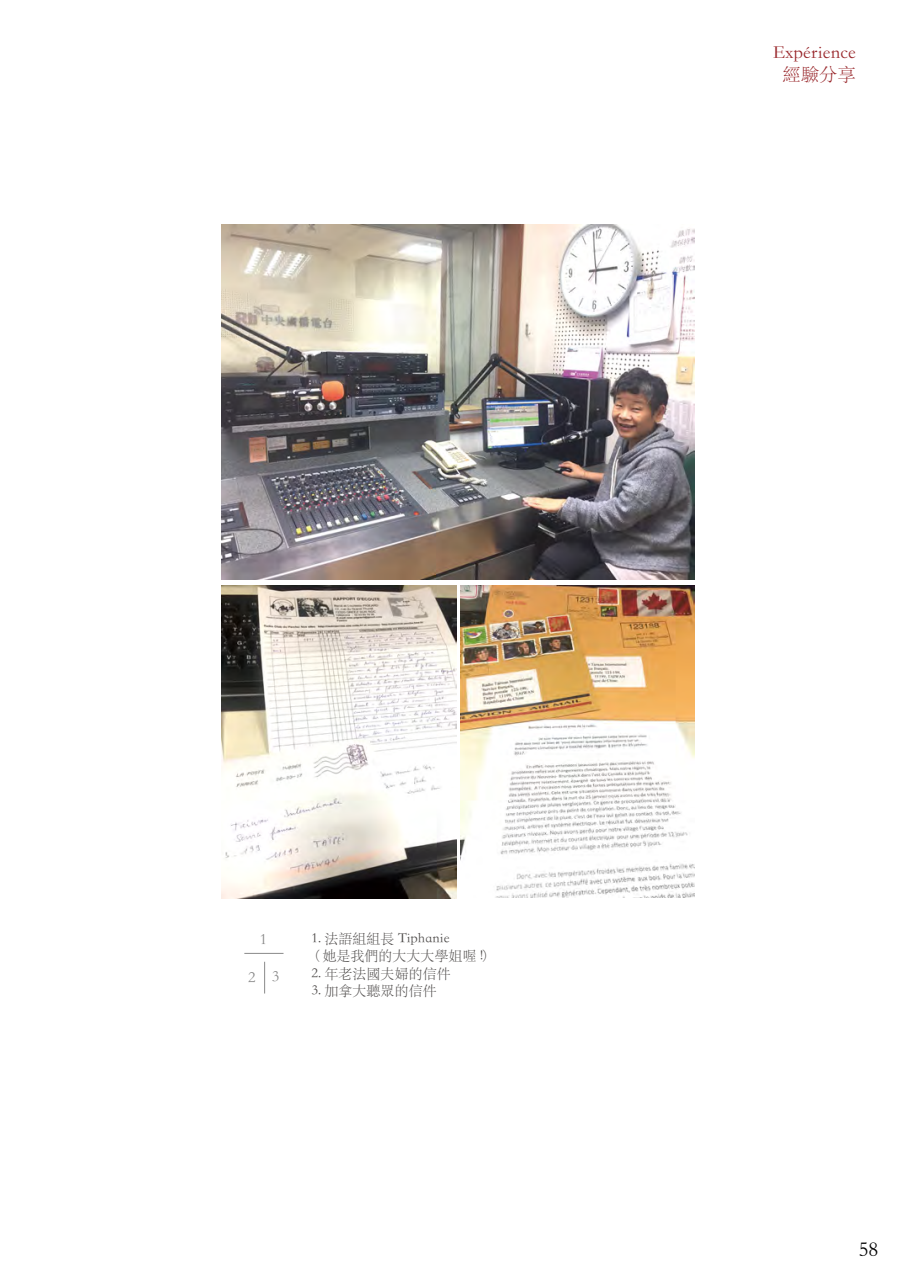
<style>
.page{position:relative;width:903px;height:1275px;background:#fff}
.page>*{position:absolute;margin:0;border:0;box-sizing:border-box;transform-origin:0 0}
.t1{font:21px "ST Song";color:#000}
.t2{font:18.38px/21px "ST Song";color:#982529;text-align:center}
.t3{font:15.75px "ST Song";color:#898989}
.t4{font:14px/17.5px "ST Song";color:#4c4948}
</style>
<div class="page">
<img style="left:222px;top:585px;width:234px;height:313px">
<img style="left:461px;top:586px;width:234px;height:312px">
<img style="left:221px;top:224px;width:473px;height:355px">
<hr style="left:264px;top:962px;width:1px;height:31px;background:#898989">
<hr style="left:244px;top:953px;width:39px;height:1px;background:#898989">
<h2 class="t2" style="left:773px;top:42px;width:84px">Expérience經驗分享</h2>
<p class="t3" style="left:260px;top:930px;width:9px">1</p>
<p class="t3" style="left:248px;top:968px;width:32px">2 3</p>
<p class="t4" style="left:311px;top:929px;width:177px">1. 法語組組長 Tiphanie<br>( 她是我們的大大大學姐喔 !)</p>
<p class="t4" style="left:311px;top:964px;width:141px">2. 年老法國夫婦的信件</p>
<p class="t4" style="left:311px;top:981px;width:127px">3. 加拿大聽眾的信件</p>
<h1 class="t1" style="left:858px;top:1237px;width:21px">58</h1>
</div>
